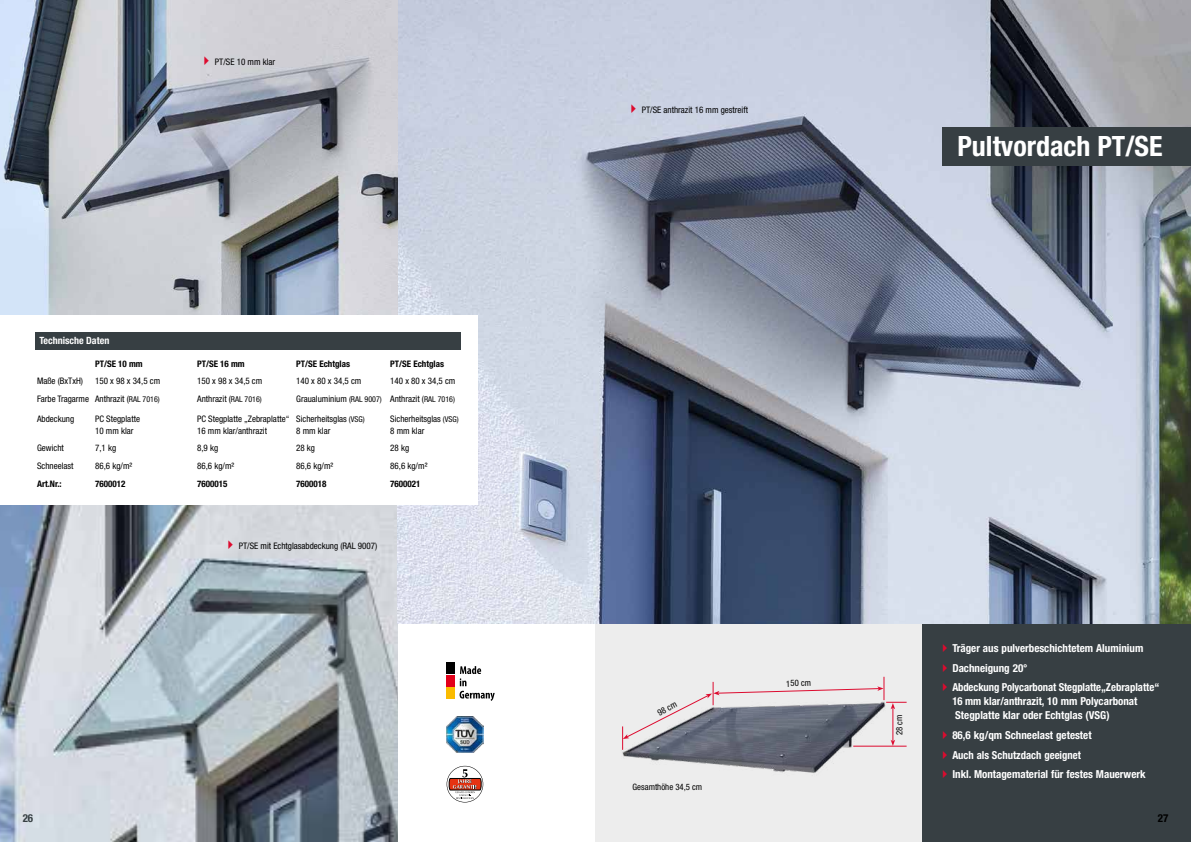
<style>
.page{position:relative;width:1191px;height:842px;background:#fff}
.page>*{position:absolute;margin:0;border:0;box-sizing:border-box;transform-origin:0 0}
.t1{font:700 condensed 28px "Helvetica Neue LT Pro";color:#fff}
.t2{font:700 condensed 11px/19.7px "Helvetica Neue LT Pro";color:#fff}
.t3{font:700 condensed 11px "Helvetica Neue LT Pro";color:#373f43}
.t4{font:700 condensed 11px "Helvetica Neue LT Pro";color:#000}
.t5{font:700 condensed 10px "Helvetica Neue LT Pro";color:#fff}
.t6{font:condensed 9px "Helvetica Neue LT Pro";color:#000}
.t7{font:700 condensed 9px "Helvetica Neue LT Pro";color:#000}
.t8{font:condensed 8.8px "Helvetica Neue LT Pro";color:#000}
.s1{font-size:8px}
</style>
<div class="page">
<img style="left:0;top:505px;width:398px;height:337px">
<div style="left:921px;top:624px;width:270px;height:218px;background:#373f43"></div>
<div style="left:595px;top:624px;width:326px;height:218px;background:#ededed"></div>
<div style="left:447px;top:663px;width:8px;height:11px;background:#000"></div>
<div style="left:447px;top:675px;width:8px;height:11px;background:#e2001a"></div>
<div style="left:447px;top:687px;width:8px;height:11px;background:#fabb00"></div>
<svg style="left:459px;top:666px;width:36px;height:35px"></svg>
<img style="left:446px;top:716px;width:37px;height:37px">
<svg style="left:446px;top:766px;width:37px;height:36px"></svg>
<img style="left:398px;top:0;width:793px;height:624px">
<img style="left:0;top:0;width:398px;height:315px">
<div style="left:942px;top:128px;width:249px;height:38px;background:#373f43"></div>
<img style="left:622px;top:676px;width:263px;height:97px">
<svg style="left:622px;top:677px;width:284px;height:73px"></svg>
<div style="left:0;top:315px;width:477px;height:190px;background:#fff"></div>
<div style="left:36px;top:332px;width:425px;height:18px;background:#373f43"></div>
<svg style="left:205px;top:56px;width:4px;height:9px"></svg>
<svg style="left:631px;top:104px;width:5px;height:9px"></svg>
<svg style="left:228px;top:541px;width:5px;height:8px"></svg>
<p class="t6" style="left:215px;top:56px;width:62px">PT/SE 10 mm klar</p>
<p class="t5" style="left:39px;top:335px;width:71px">Technische Daten</p>
<p class="t7" style="left:95px;top:358px;width:49px">PT/SE 10 mm</p>
<p class="t7" style="left:197px;top:358px;width:49px">PT/SE 16 mm</p>
<p class="t7" style="left:296px;top:358px;width:55px">PT/SE Echtglas</p>
<p class="t7" style="left:390px;top:358px;width:55px">PT/SE Echtglas</p>
<p class="t6" style="left:37px;top:376px;width:47px">Maße (BxTxH)</p>
<p class="t6" style="left:95px;top:376px;width:67px">150 x 98 x 34,5 cm</p>
<p class="t6" style="left:197px;top:376px;width:67px">150 x 98 x 34,5 cm</p>
<p class="t6" style="left:296px;top:376px;width:67px">140 x 80 x 34,5 cm</p>
<p class="t6" style="left:390px;top:376px;width:67px">140 x 80 x 34,5 cm</p>
<p class="t6" style="left:37px;top:394px;width:124px">Farbe Tragarme Anthrazit (<span class="s1">RAL 7016)</span></p>
<p class="t6" style="left:197px;top:394px;width:66px">Anthrazit (<span class="s1">RAL 7016)</span></p>
<p class="t6" style="left:296px;top:394px;width:160px">Graualuminium <span class="s1">(RAL 9007)</span> Anthrazit (<span class="s1">RAL 7016)</span></p>
<p class="t6" style="left:37px;top:413px;width:39px">Abdeckung</p>
<p class="t6" style="left:95px;top:413px;width:46px">PC Stegplatte</p>
<p class="t6" style="left:197px;top:413px;width:169px">PC Stegplatte „Zebraplatte“ Sicherheitsglas <span class="s1">(VSG)</span></p>
<p class="t6" style="left:390px;top:413px;width:70px">Sicherheitsglas <span class="s1">(VSG)</span></p>
<p class="t6" style="left:95px;top:425px;width:40px">10 mm klar</p>
<p class="t6" style="left:197px;top:425px;width:71px">16 mm klar/anthrazit</p>
<p class="t6" style="left:296px;top:425px;width:36px">8 mm klar</p>
<p class="t6" style="left:390px;top:425px;width:36px">8 mm klar</p>
<p class="t6" style="left:37px;top:443px;width:28px">Gewicht</p>
<p class="t6" style="left:95px;top:443px;width:23px">7,1 kg</p>
<p class="t6" style="left:197px;top:443px;width:23px">8,9 kg</p>
<p class="t6" style="left:296px;top:443px;width:20px">28 kg</p>
<p class="t6" style="left:390px;top:443px;width:20px">28 kg</p>
<p class="t6" style="left:37px;top:461px;width:38px">Schneelast</p>
<p class="t6" style="left:95px;top:461px;width:39px">86,6 kg/m²</p>
<p class="t6" style="left:197px;top:461px;width:39px">86,6 kg/m²</p>
<p class="t6" style="left:296px;top:461px;width:39px">86,6 kg/m²</p>
<p class="t6" style="left:390px;top:461px;width:39px">86,6 kg/m²</p>
<p class="t7" style="left:37px;top:478px;width:26px">Art.Nr.:</p>
<p class="t7" style="left:95px;top:478px;width:32px">7600012</p>
<p class="t7" style="left:197px;top:478px;width:32px">7600015</p>
<p class="t7" style="left:296px;top:478px;width:32px">7600018</p>
<p class="t7" style="left:390px;top:478px;width:32px">7600021</p>
<p class="t6" style="left:239px;top:541px;width:140px">PT/SE mit Echtglasabdeckung (RAL 9007)</p>
<p class="t6" style="left:642px;top:105px;width:108px">PT/SE anthrazit 16 mm gestreift</p>
<h1 class="t1" style="left:957px;top:130px;width:207px">Pultvordach PT/SE</h1>
<p class="t8" style="left:655px;top:708px;width:22px;rotate:-27deg">98 cm</p>
<p class="t8" style="left:632px;top:782px;width:71px">Gesamthöhe 34,5 cm</p>
<p class="t8" style="left:786px;top:678px;width:26px;rotate:-2deg">150 cm</p>
<p class="t8" style="left:894px;top:735px;width:22px;rotate:-90deg">28 cm</p>
<p class="t2" style="left:952px;top:638px;width:208px">Träger aus pulverbeschichtetem Aluminium<br>Dachneigung 20°<br>Abdeckung Polycarbonat Stegplatte„Zebraplatte“</p>
<p class="t2" style="left:952px;top:694px;width:187px;line-height:14px">16 mm klar/anthrazit, 10 mm Polycarbonat<br>Stegplatte klar oder Echtglas (VSG)</p>
<p class="t2" style="left:952px;top:725px;width:195px">86,6 kg/qm Schneelast getestet<br>Auch als Schutzdach geeignet<br>Inkl. Montagematerial für festes Mauerwerk</p>
<p class="t3" style="left:23px;top:812px;width:12px">26</p>
<p class="t4" style="left:1157px;top:812px;width:12px">27</p>
</div>
